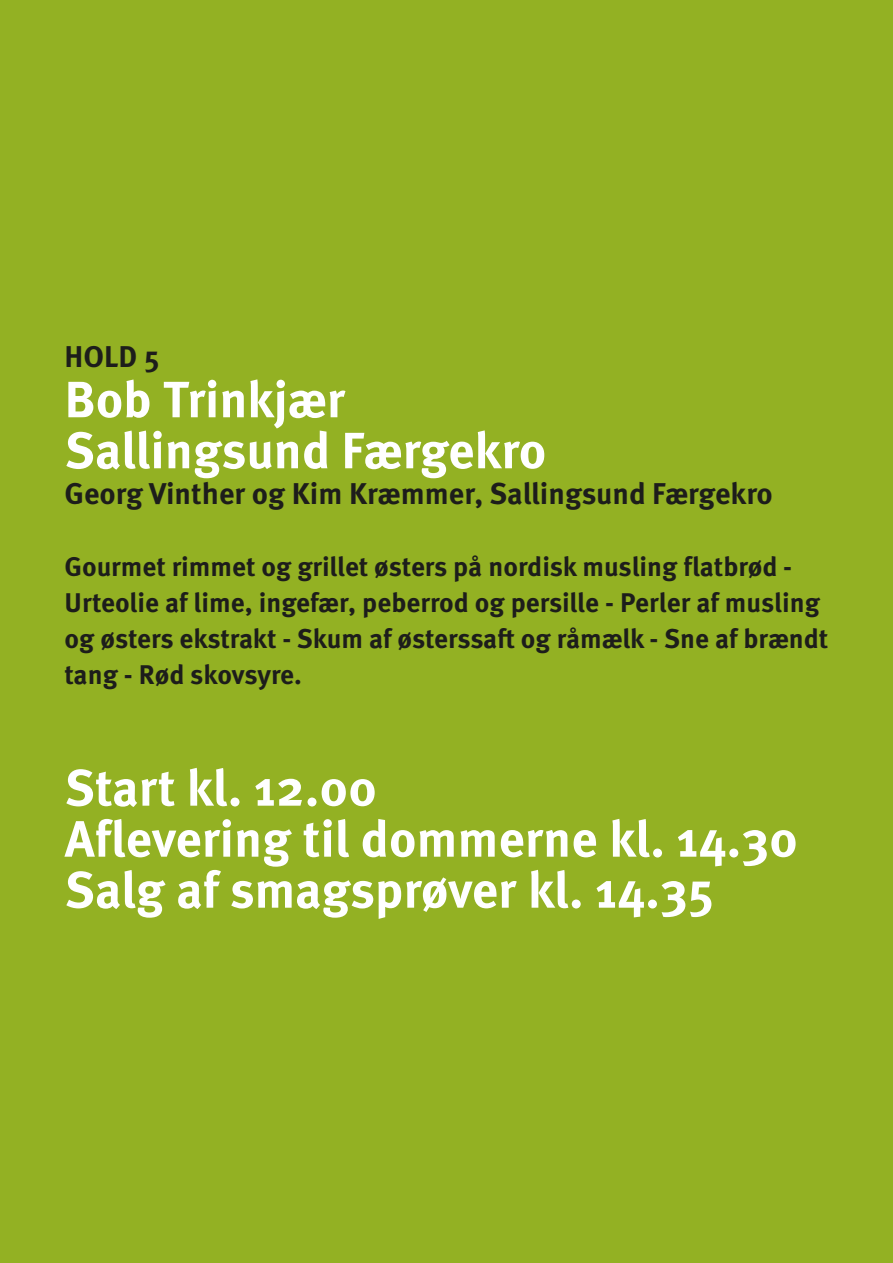
<style>
.page{position:relative;width:893px;height:1263px;background:#93b123}
.page>*{position:absolute;margin:0;border:0;box-sizing:border-box;transform-origin:0 0}
.t1{font:700 51px "Meta Pro";color:#fff}
.t2{font:700 30px "Meta Pro";color:#1d1d1b}
.t3{font:700 27px/36px "Meta Pro";color:#1d1d1b}
</style>
<div class="page">
<p class="t2" style="left:65px;top:333px;width:97px">HOLD 5</p>
<p class="t1" style="left:65px;top:360px;width:282px">Bob Trinkjær</p>
<p class="t1" style="left:65px;top:411px;width:483px">Sallingsund Færgekro</p>
<p class="t2" style="left:65px;top:470px;width:710px">Georg Vinther og Kim Kræmmer, Sallingsund Færgekro</p>
<p class="t3" style="left:65px;top:547px;width:765px">Gourmet rimmet og grillet østers på nordisk musling flatbrød - Urteolie af lime, ingefær, peberrod og persille - Perler af musling og østers ekstrakt - Skum af østerssaft og råmælk - Sne af brændt tang - Rød skovsyre.</p>
<p class="t1" style="left:65px;top:748px;width:314px">Start kl. 12.00</p>
<p class="t1" style="left:65px;top:799px;width:735px">Aflevering til dommerne kl. 14.30</p>
<p class="t1" style="left:65px;top:850px;width:651px">Salg af smagsprøver kl. 14.35</p>
</div>
